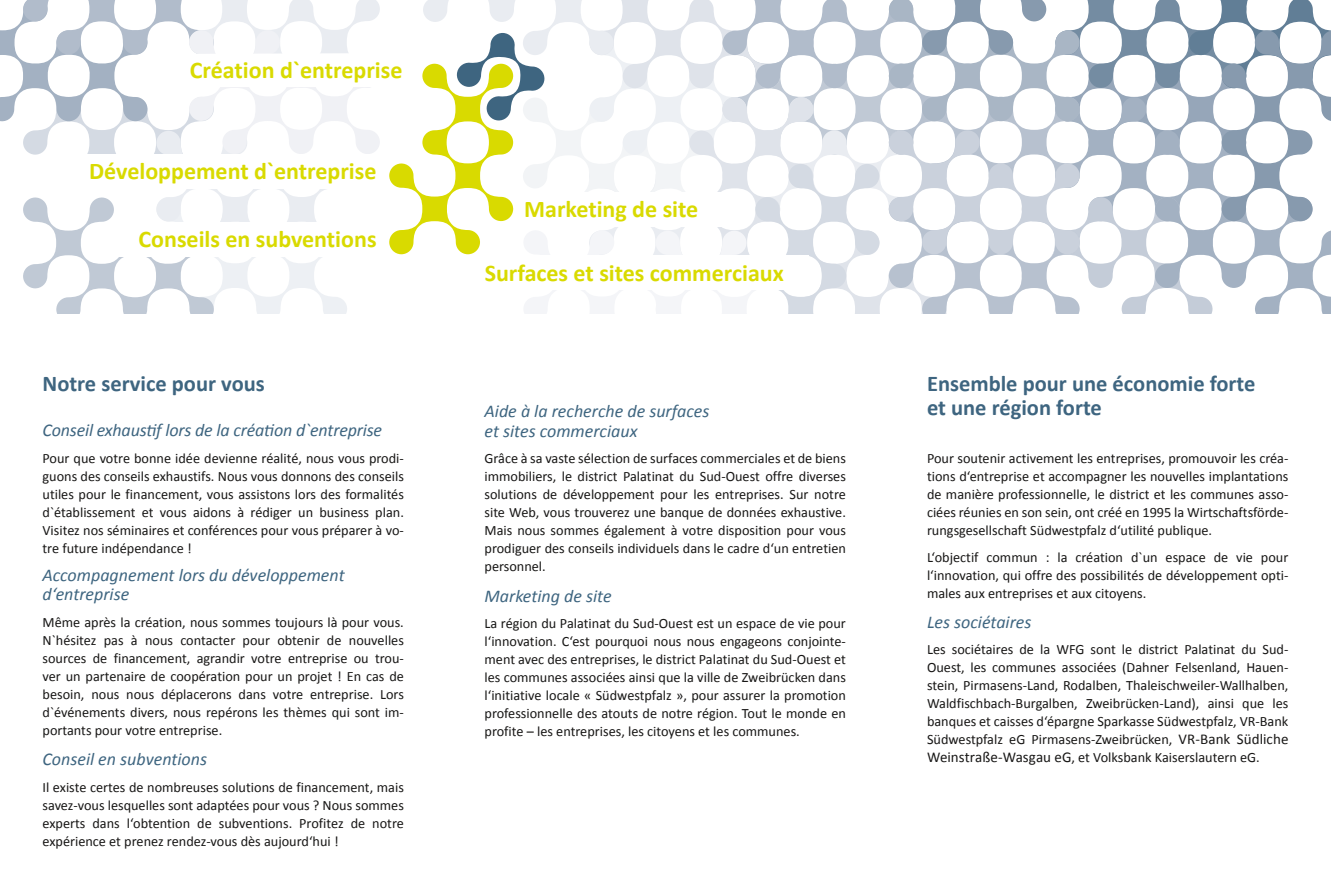
<style>
.page{position:relative;width:1331px;height:893px;background:#fff}
.page>*{position:absolute;margin:0;border:0;box-sizing:border-box;transform-origin:0 0}
.t1{font:700 24px "Calibri";color:#d9da00}
.t2{font:700 22.5px/24px "Calibri";color:#3e6580}
.t3{font:italic 18px/19.5px "Calibri";color:#3e6580}
.t4{font:14.25px/18px "Calibri";color:#181716;text-align:justify}
.s1{font-size:15px}
</style>
<div class="page">
<svg style="left:0;top:0;width:1331px;height:314px"></svg>
<h1 class="t1" style="left:190px;top:55px;width:214px">Création d`entreprise</h1>
<h1 class="t1" style="left:89px;top:156px;width:289px">Développement d`entreprise</h1>
<h1 class="t1" style="left:139px;top:224px;width:240px">Conseils en subventions</h1>
<h2 class="t2" style="left:43px;top:372px;width:224px">Notre service pour vous</h2>
<p class="t3" style="left:43px;top:420px;width:341px">Conseil exhaustif lors de la création d`entreprise</p>
<p class="t4" style="left:43px;top:449px;width:363px">Pour que votre bonne idée devienne réalité, nous vous prodi&shy;guons des conseils exhaustifs. Nous vous donnons des conseils utiles pour le financement, vous assistons lors des formalités d`établissement et vous aidons à rédiger un business plan.<br>Visitez nos séminaires et conférences pour vous préparer à vo&shy;tre future indépendance !</p>
<p class="t3" style="left:43px;top:564px;width:304px">Accompagnement lors du développement d‘entreprise</p>
<p class="t4" style="left:43px;top:613px;width:363px">Même après la création, nous sommes toujours là pour vous.<br>N`hésitez pas à nous contacter pour obtenir de nouvelles sources de financement, agrandir votre entreprise ou trou&shy;ver un partenaire de coopération pour un projet ! En cas de besoin, nous nous déplacerons dans votre entreprise. Lors d`événements divers, nous repérons les thèmes qui sont im&shy;portants pour votre entreprise.</p>
<p class="t3" style="left:43px;top:749px;width:166px">Conseil en subventions</p>
<p class="t4" style="left:43px;top:778px;width:363px">Il existe certes de nombreuses solutions de financement, mais savez-vous lesquelles sont adaptées pour vous ? Nous sommes experts dans l‘obtention de subventions. Profitez de notre expérience et prenez rendez-vous dès aujourd‘hui !</p>
<h1 class="t1" style="left:524px;top:194px;width:175px">Marketing de site</h1>
<h1 class="t1" style="left:485px;top:257px;width:301px">Surfaces et sites commerciaux</h1>
<p class="t3" style="left:484px;top:401px;width:226px">Aide à la recherche de surfaces et sites commerciaux</p>
<p class="t4" style="left:484px;top:450px;width:363px">Grâce à sa vaste sélection de surfaces commerciales et de biens immobiliers, le district Palatinat du Sud-Ouest offre diverses solutions de développement pour les entreprises. Sur notre site Web, vous trouverez une banque de données exhaustive.<br>Mais nous sommes également à votre disposition pour vous prodiguer des conseils individuels dans le cadre d‘un entretien personnel.</p>
<p class="t3" style="left:484px;top:585px;width:129px">Marketing de site</p>
<p class="t4" style="left:484px;top:614px;width:363px">La région du Palatinat du Sud-Ouest est un espace de vie pour l‘innovation. C‘est pourquoi nous nous engageons conjointe&shy;ment avec des entreprises, le district Palatinat du Sud-Ouest et les communes associées ainsi que la ville de Zweibrücken dans l‘initiative locale « Südwestpfalz », pour assurer la promotion professionnelle des atouts de notre région. Tout le monde en profite – les entreprises, les citoyens et les communes.</p>
<h2 class="t2" style="left:927px;top:372px;width:330px">Ensemble pour une économie forte et une région forte</h2>
<p class="t4" style="left:927px;top:449px;width:363px">Pour soutenir activement les entreprises, promouvoir les créa&shy;tions d‘entreprise et accompagner les nouvelles implantations de manière professionnelle, le district et les communes asso&shy;ciées réunies en son sein, ont créé en 1995 la Wirtschaftsförde&shy;rungsgesellschaft Südwestpfalz d‘utilité publique.</p>
<p class="t4" style="left:927px;top:548px;width:363px">L‘objectif commun : la création d`un espace de vie pour l‘innovation, qui offre des possibilités de développement opti&shy;males aux entreprises et aux citoyens.</p>
<p class="t3" style="left:927px;top:611px;width:106px">Les sociétaires</p>
<p class="t4" style="left:927px;top:641px;width:363px">Les sociétaires de la WFG sont le district Palatinat du Sud-Ouest, les communes associées (Dahner Felsenland, Hauen&shy;stein, Pirmasens-Land, Rodalben, Thaleischweiler-Wallhalben, Waldfischbach-Burgalben, Zweibrücken-Land), ainsi que les banques et caisses d‘épargne Sparkasse Südwestpfalz, VR-Bank Südwestpfalz eG Pirmasens-Zweibrücken, <span class="s1">VR-Bank Südliche Weinstraße-Wasgau eG</span>, et Volksbank Kaiserslautern eG.</p>
</div>
